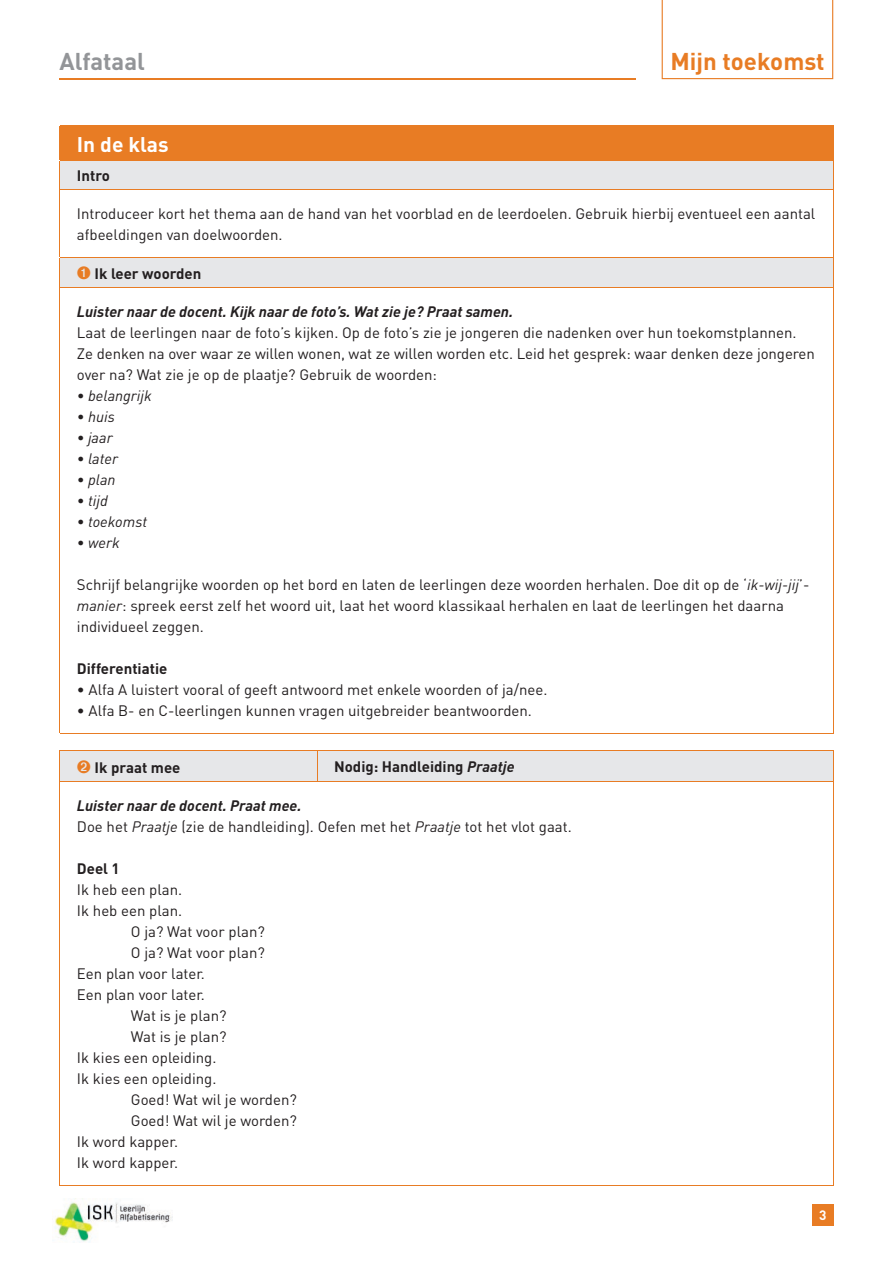
<style>
.page{position:relative;width:893px;height:1263px;background:#fff}
.page>*{position:absolute;margin:0;border:0;box-sizing:border-box;transform-origin:0 0}
.t1{font:700 24px "DIN";color:#e87c24}
.t2{font:700 24px "DIN";color:#939598}
.t3{font:700 21px "DIN";color:#fff}
.t4{font:15px/21px "DIN";color:#231f20}
.t5{font:700 15px "DIN";color:#231f20}
.t6{font:italic 700 15px "DIN";color:#231f20}
.t7{font:italic 15px "DIN";color:#231f20}
.t8{font:700 13.5px "DIN";color:#fff}
.s1{color:#e87c24}
.s2{font-style:italic}
.s3{font-weight:700;font-style:italic}
</style>
<div class="page">
<div style="left:812px;top:1204px;width:21px;height:21px;background:#e87c24"></div>
<img style="left:55px;top:1202px;width:118px;height:40px">
<hr style="left:60px;top:78px;width:576px;height:1px;background:#e87c24">
<svg style="left:662px;top:0;width:171px;height:79px"></svg>
<div style="left:60px;top:257px;width:773px;height:31px;background:#e6e7e9"></div>
<hr style="left:60px;top:257px;width:773px;height:1px;background:#e87c24">
<svg style="left:833px;top:258px;width:1px;height:29px"></svg>
<hr style="left:60px;top:288px;width:1px;height:445px;background:#e87c24">
<hr style="left:60px;top:287px;width:773px;height:1px;background:#e87c24">
<hr style="left:833px;top:288px;width:1px;height:445px;background:#e87c24">
<hr style="left:60px;top:733px;width:773px;height:1px;background:#e87c24">
<div style="left:60px;top:126px;width:773px;height:34px;background:#e87c24"></div>
<div style="left:60px;top:160px;width:773px;height:30px;background:#e6e7e9"></div>
<hr style="left:60px;top:125px;width:773px;height:1px;background:#e87c24">
<hr style="left:833px;top:126px;width:1px;height:34px;background:#e87c24">
<hr style="left:60px;top:160px;width:773px;height:1px;background:#e87c24">
<svg style="left:833px;top:161px;width:1px;height:28px"></svg>
<hr style="left:60px;top:190px;width:1px;height:67px;background:#e87c24">
<hr style="left:60px;top:189px;width:773px;height:1px;background:#e87c24">
<hr style="left:833px;top:190px;width:1px;height:67px;background:#e87c24">
<div style="left:61px;top:751px;width:772px;height:30px;background:#e6e7e9"></div>
<hr style="left:60px;top:751px;width:1px;height:30px;background:#e87c24">
<hr style="left:60px;top:750px;width:257px;height:1px;background:#e87c24">
<hr style="left:317px;top:751px;width:1px;height:30px;background:#e87c24">
<hr style="left:317px;top:750px;width:516px;height:1px;background:#e87c24">
<hr style="left:833px;top:751px;width:1px;height:30px;background:#e87c24">
<hr style="left:60px;top:782px;width:1px;height:403px;background:#e87c24">
<hr style="left:60px;top:781px;width:257px;height:1px;background:#e87c24">
<hr style="left:317px;top:781px;width:516px;height:1px;background:#e87c24">
<hr style="left:833px;top:782px;width:1px;height:403px;background:#e87c24">
<hr style="left:60px;top:1185px;width:257px;height:1px;background:#e87c24">
<hr style="left:317px;top:1185px;width:516px;height:1px;background:#e87c24">
<h1 class="t2" style="left:60px;top:46px;width:87px">Alfataal</h1>
<h1 class="t1" style="left:670px;top:46px;width:156px">Mijn toekomst</h1>
<h2 class="t3" style="left:77px;top:130px;width:93px">In de klas</h2>
<p class="t5" style="left:77px;top:166px;width:34px">Intro</p>
<p class="t4" style="left:77px;top:203px;width:740px">Introduceer kort het thema aan de hand van het voorblad en de leerdoelen. Gebruik hierbij eventueel een aantal afbeeldingen van doelwoorden.</p>
<p class="t5" style="left:77px;top:264px;width:126px"><span class="s1">➊</span> Ik leer woorden</p>
<p class="t6" style="left:77px;top:302px;width:438px">Luister naar de docent. Kijk naar de foto’s. Wat zie je? Praat samen.</p>
<p class="t4" style="left:77px;top:322px;width:739px">Laat de leerlingen naar de foto’s kijken. Op de foto’s zie je jongeren die nadenken over hun toekomstplannen.<br>Ze denken na over waar ze willen wonen, wat ze willen worden etc. Leid het gesprek: waar denken deze jongeren over na? Wat zie je op de plaatje? Gebruik de woorden:</p>
<p class="t7" style="left:77px;top:387px;width:76px">• belangrijk</p>
<p class="t7" style="left:77px;top:408px;width:39px">• huis</p>
<p class="t7" style="left:77px;top:429px;width:37px">• jaar</p>
<p class="t7" style="left:77px;top:450px;width:43px">• later</p>
<p class="t7" style="left:77px;top:471px;width:40px">• plan</p>
<p class="t7" style="left:77px;top:492px;width:32px">• tijd</p>
<p class="t7" style="left:77px;top:513px;width:72px">• toekomst</p>
<p class="t7" style="left:77px;top:534px;width:44px">• werk</p>
<p class="t4" style="left:77px;top:574px;width:734px">Schrijf belangrijke woorden op het bord en laten de leerlingen deze woorden herhalen. Doe dit op de ‘<span class="s2">ik-wij-jij</span>’- <span class="s2">manier</span>: spreek eerst zelf het woord uit, laat het woord klassikaal herhalen en laat de leerlingen het daarna individueel zeggen.</p>
<p class="t5" style="left:77px;top:659px;width:92px">Differentiatie</p>
<p class="t4" style="left:77px;top:679px;width:472px">• Alfa A luistert vooral of geeft antwoord met enkele woorden of ja/nee.</p>
<p class="t4" style="left:77px;top:700px;width:457px">• Alfa B- en C-leerlingen kunnen vragen uitgebreider beantwoorden.</p>
<p class="t5" style="left:77px;top:758px;width:105px"><span class="s1">➋</span> Ik praat mee</p>
<p class="t5" style="left:334px;top:757px;width:182px">Nodig: Handleiding <span class="s2">Praatje</span></p>
<p class="t4" style="left:77px;top:795px;width:496px"><span class="s3">Luister naar de docent. Praat mee.<br></span>Doe het <span class="s2">Praatje</span> (zie de handleiding). Oefen met het <span class="s2">Praatje</span> tot het vlot gaat.</p>
<p class="t5" style="left:77px;top:859px;width:44px">Deel 1</p>
<p class="t4" style="left:77px;top:879px;width:107px">Ik heb een plan.</p>
<p class="t4" style="left:77px;top:900px;width:107px">Ik heb een plan.</p>
<p class="t4" style="left:131px;top:921px;width:136px">O ja? Wat voor plan?</p>
<p class="t4" style="left:131px;top:942px;width:136px">O ja? Wat voor plan?</p>
<p class="t4" style="left:77px;top:963px;width:130px">Een plan voor later.</p>
<p class="t4" style="left:77px;top:984px;width:130px">Een plan voor later.</p>
<p class="t4" style="left:131px;top:1005px;width:97px">Wat is je plan?</p>
<p class="t4" style="left:131px;top:1026px;width:97px">Wat is je plan?</p>
<p class="t4" style="left:77px;top:1047px;width:141px">Ik kies een opleiding.</p>
<p class="t4" style="left:77px;top:1068px;width:141px">Ik kies een opleiding.</p>
<p class="t4" style="left:131px;top:1089px;width:167px">Goed! Wat wil je worden?</p>
<p class="t4" style="left:131px;top:1110px;width:167px">Goed! Wat wil je worden?</p>
<p class="t4" style="left:77px;top:1131px;width:103px">Ik word kapper.</p>
<p class="t4" style="left:77px;top:1152px;width:103px">Ik word kapper.</p>
<p class="t8" style="left:819px;top:1207px;width:9px">3</p>
</div>
